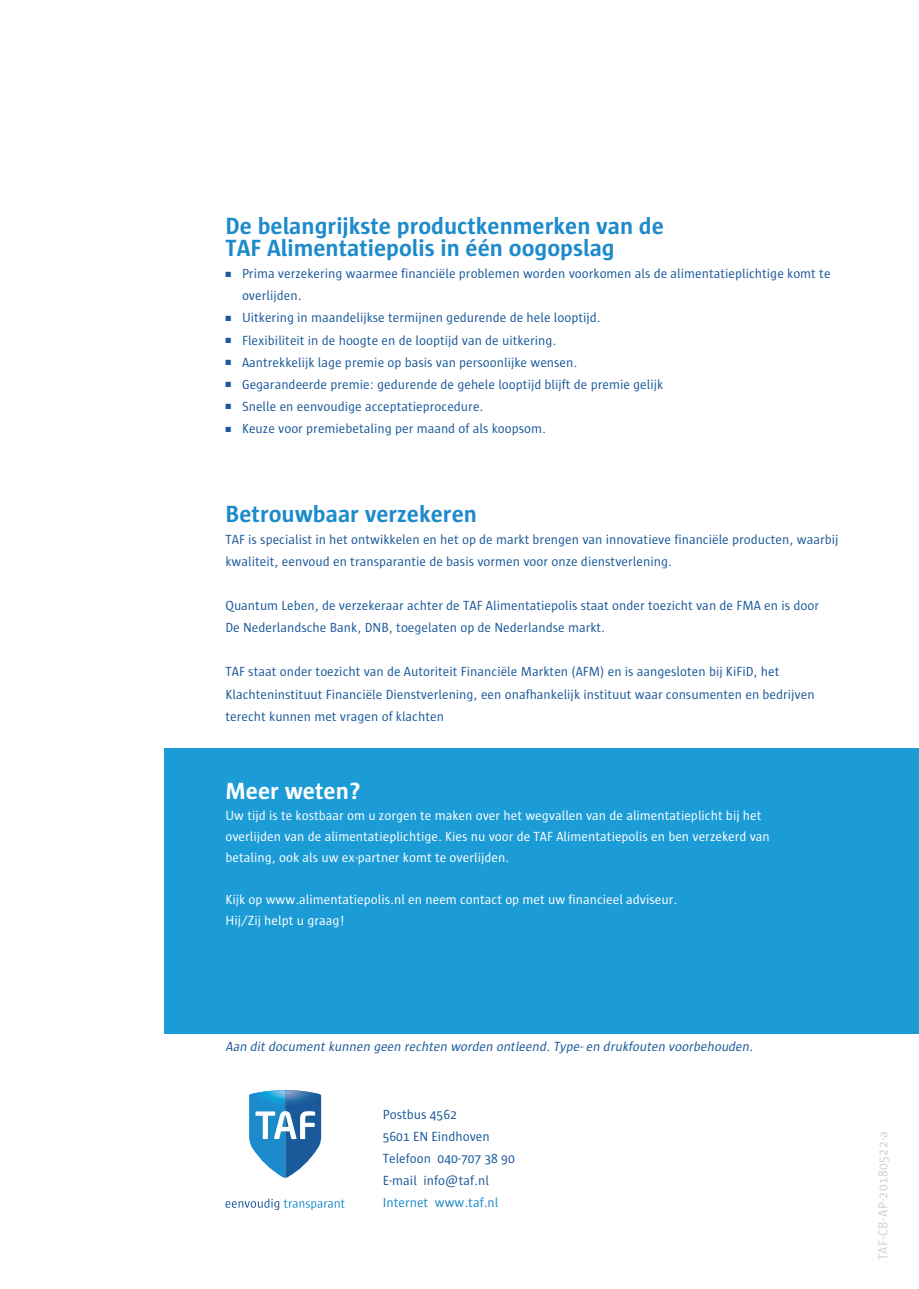
<style>
.page{position:relative;width:919px;height:1289px;background:#fff}
.page>*{position:absolute;margin:0;border:0;box-sizing:border-box;transform-origin:0 0}
.t1{font:700 24px/22px "Sun";color:#1d8bcb}
.t2{font:700 24px "Sun";color:#fff}
.t3{font:13.5px/22px "Sun";color:#1a599b}
.t4{font:13.5px/21px "Sun";color:#fff}
.t5{font:italic 13.5px "Sun";color:#1a599b}
.t6{font:13.5px "Sun";letter-spacing:.03em;color:#cfd2d5}
.t7{font:13.5px "Sun";color:#1d8bcb}
</style>
<div class="page">
<div style="left:164px;top:748px;width:754px;height:285px;background:#1c9cd7"></div>
<svg style="left:249px;top:1108px;width:72px;height:69px"></svg>
<img style="left:249px;top:1090px;width:72px;height:18px">
<svg style="left:225px;top:1198px;width:119px;height:11px"></svg>
<h1 class="t1" style="left:225px;top:215px;width:440px">De belangrijkste productkenmerken van de<br>TAF Alimentatiepolis in één oogopslag</h1>
<p class="t3" style="left:242px;top:263px;width:590px;text-indent:-17px">■ Prima verzekering waarmee financiële problemen worden voorkomen als de alimentatieplichtige komt te overlijden.</p>
<p class="t3" style="left:225px;top:307px;width:377px">■ Uitkering in maandelijkse termijnen gedurende de hele looptijd.</p>
<p class="t3" style="left:225px;top:329px;width:332px">■ Flexibiliteit in de hoogte en de looptijd van de uitkering.</p>
<p class="t3" style="left:225px;top:351px;width:353px">■ Aantrekkelijk lage premie op basis van persoonlijke wensen.</p>
<p class="t3" style="left:225px;top:373px;width:439px">■ Gegarandeerde premie: gedurende de gehele looptijd blijft de premie gelijk</p>
<p class="t3" style="left:225px;top:395px;width:259px">■ Snelle en eenvoudige acceptatieprocedure.</p>
<p class="t3" style="left:225px;top:417px;width:322px">■ Keuze voor premiebetaling per maand of als koopsom.</p>
<h1 class="t1" style="left:225px;top:502px;width:253px">Betrouwbaar verzekeren</h1>
<p class="t3" style="left:225px;top:528px;width:614px">TAF is specialist in het ontwikkelen en het op de markt brengen van innovatieve financiële producten, waarbij kwaliteit, eenvoud en transparantie de basis vormen voor onze dienstverlening.</p>
<p class="t3" style="left:225px;top:594px;width:595px">Quantum Leben, de verzekeraar achter de TAF Alimentatiepolis staat onder toezicht van de FMA en is door<br>De Nederlandsche Bank, DNB, toegelaten op de Nederlandse markt.</p>
<p class="t3" style="left:225px;top:661px;width:590px">TAF staat onder toezicht van de Autoriteit Financiële Markten (AFM) en is aangesloten bij KiFiD, het<br>Klachteninstituut Financiële Dienstverlening, een onafhankelijk instituut waar consumenten en bedrijven terecht kunnen met vragen of klachten</p>
<h1 class="t2" style="left:225px;top:777px;width:137px">Meer weten?</h1>
<p class="t4" style="left:225px;top:805px;width:546px">Uw tijd is te kostbaar om u zorgen te maken over het wegvallen van de alimentatieplicht bij het overlijden van de alimentatieplichtige. Kies nu voor de TAF Alimentatiepolis en ben verzekerd van betaling, ook als uw ex-partner komt te overlijden.</p>
<p class="t4" style="left:225px;top:889px;width:453px">Kijk op www.alimentatiepolis.nl en neem contact op met uw financieel adviseur.<br>Hij/Zij helpt u graag!</p>
<p class="t5" style="left:225px;top:1039px;width:531px">Aan ditdocumentkunnen geen rechten worden ontleend.Type-en drukfouten voorbehouden.</p>
<p class="t3" style="left:383px;top:1103px;width:133px">Postbus 4562<br>5601 EN Eindhoven<br>Telefoon 040-707 38 90<br>E-mail info@taf.nl</p>
<p class="t7" style="left:383px;top:1195px;width:117px">Internet www.taf.nl</p>
<p class="t6" style="left:875px;top:1260px;width:131px;rotate:-90deg">TAF-CB-AP-20180522-a</p>
</div>
